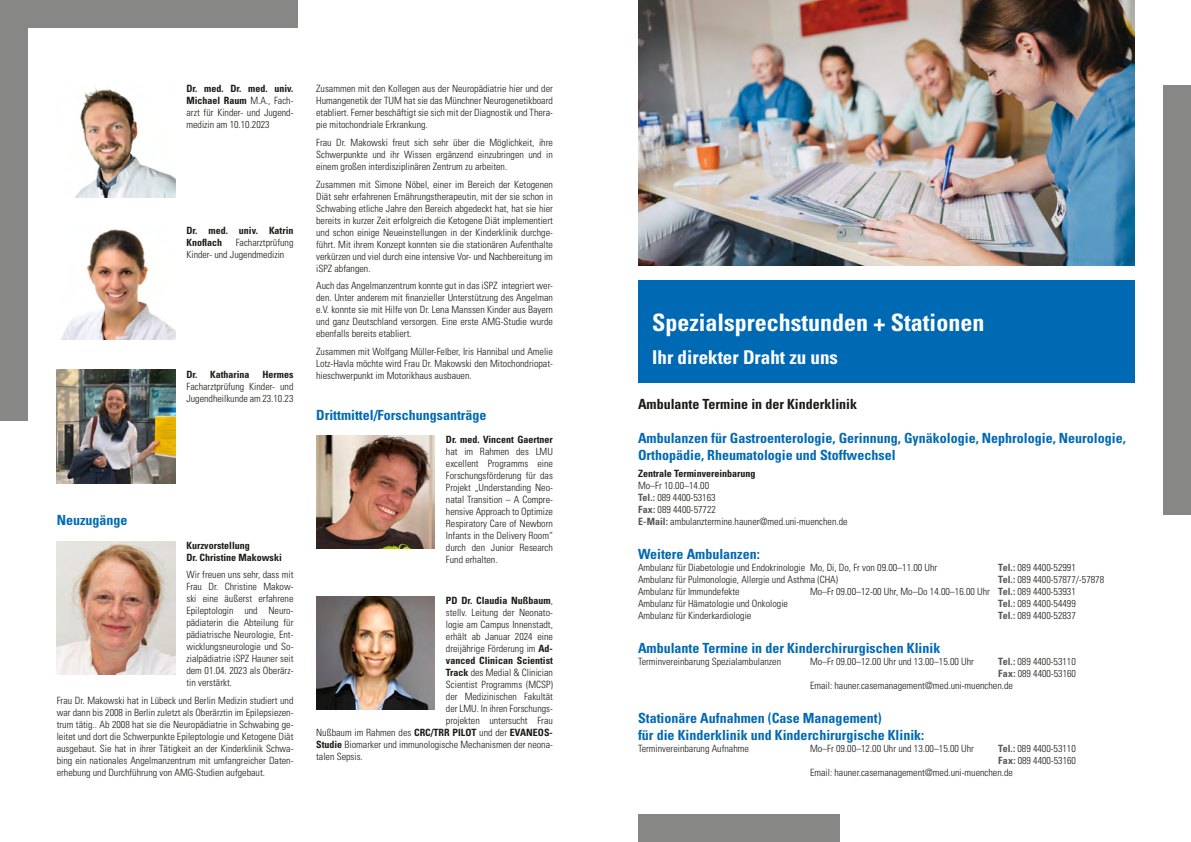
<style>
.page{position:relative;width:1191px;height:842px;background:#fff}
.page>*{position:absolute;margin:0;border:0;box-sizing:border-box;transform-origin:0 0}
.Header_1{font:700 condensed 24px "Univers";color:#fff}
.Header_2{font:700 condensed 19px "Univers";color:#fff}
.Header_4{font:700 condensed 14px/16.8px "Univers";color:#0069b4}
.Header_4_Flatter{font:700 condensed 14px "Univers";color:#0069b4}
.Header_3{font:700 condensed 14px "Univers";color:#1a1a18}
.Content{font:300 condensed 10px/12px "Univers";color:#1a1a18;text-align:justify}
.Content_Flatter{font:300 condensed 10px/12px "Univers";color:#1a1a18}
.Content-2{font:700 condensed 10px/12px "Univers";color:#1a1a18}
.Content_Bold_Flatter{font:700 condensed 10px "Univers";color:#1a1a18}
.s1{font-weight:700}
.s2{font-weight:300}
.s3{font-weight:700;color:#565656}
</style>
<div class="page">
<div style="left:638px;top:280px;width:496px;height:103px;background:#0069b4"></div>
<img style="left:74px;top:87px;width:101px;height:111px">
<img style="left:61px;top:229px;width:114px;height:111px">
<img style="left:57px;top:370px;width:118px;height:113px">
<img style="left:57px;top:541px;width:118px;height:133px">
<img style="left:316px;top:435px;width:118px;height:114px">
<img style="left:316px;top:596px;width:118px;height:114px">
<img style="left:638px;top:0;width:496px;height:266px">
<div style="left:0;top:0;width:298px;height:28px;background:#878786"></div>
<div style="left:0;top:0;width:28px;height:421px;background:#878786"></div>
<div style="left:638px;top:814px;width:201px;height:28px;background:#878786"></div>
<div style="left:1163px;top:85px;width:28px;height:430px;background:#878786"></div>
<p class="Content" style="left:186px;top:83px;width:109px"><span class="s1">Dr. med. Dr. med. univ.<br>Michael Raum</span> M.A., Fach&shy;arzt für Kinder- und Jugend&shy;medizin am 10.10.2023</p>
<p class="Content-2" style="left:186px;top:225px;width:109px">Dr. med. univ. Katrin<br>Knoflach</p>
<p class="Content" style="left:186px;top:237px;width:109px;text-indent:49px">Facharztprüfung<br>Kinder- und Jugendmedizin</p>
<p class="Header_4_Flatter" style="left:57px;top:511px;width:72px">Neuzugänge</p>
<p class="Content" style="left:186px;top:368px;width:109px;text-indent:76px"><span class="s1">Hermes </span>Facharztprüfung Kinder- und Jugendheilkunde am 23.10.23</p>
<p class="Content-2" style="left:186px;top:368px;width:65px">Dr. Katharina</p>
<p class="Content-2" style="left:186px;top:539px;width:97px">Kurzvorstellung<br>Dr. Christine Makowski</p>
<p class="Content" style="left:186px;top:569px;width:109px">Wir freuen uns sehr, dass mit Frau Dr. Christine Makow&shy;ski eine äußerst erfahrene Epileptologin und Neuro&shy;pädiaterin die Abteilung für pädiatrische Neurologie, Ent&shy;wicklungsneurologie und So&shy;zialpädiatrie iSPZ Hauner seit dem 01.04. 2023 als Oberärz&shy;tin verstärkt.</p>
<p class="Content" style="left:57px;top:695px;width:238px">Frau Dr. Makowski hat in Lübeck und Berlin Medizin studiert und war dann bis 2008 in Berlin zuletzt als Oberärztin im Epilepsiezen&shy;trum tätig.. Ab 2008 hat sie die Neuropädiatrie in Schwabing ge&shy;leitet und dort die Schwerpunkte Epileptologie und Ketogene Diät ausgebaut. Sie hat in ihrer Tätigkeit an der Kinderklinik Schwa&shy;bing ein nationales Angelmanzentrum mit umfangreicher Daten&shy;erhebung und Durchführung von AMG-Studien aufgebaut.</p>
<p class="Content" style="left:316px;top:83px;width:238px">Zusammen mit den Kollegen aus der Neuropädiatrie hier und der Humangenetik der TUM hat sie das Münchner Neurogenetikboard etabliert. Ferner beschäftigt sie sich mit der Diagnostik und Thera&shy;pie mitochondriale Erkrankung.</p>
<p class="Content" style="left:316px;top:136px;width:238px">Frau Dr. Makowski freut sich sehr über die Möglichkeit, ihre Schwerpunkte und ihr Wissen ergänzend einzubringen und in einem großen interdisziplinären Zentrum zu arbeiten.</p>
<p class="Content" style="left:316px;top:178px;width:238px">Zusammen mit Simone Nöbel, einer im Bereich der Ketogenen Diät sehr erfahrenen Ernährungstherapeutin, mit der sie schon in Schwabing etliche Jahre den Bereich abgedeckt hat, hat sie hier bereits in kurzer Zeit erfolgreich die Ketogene Diät implementiert und schon einige Neueinstellungen in der Kinderklinik durchge&shy;führt. Mit ihrem Konzept konnten sie die stationären Aufenthalte verkürzen und viel durch eine intensive Vor- und Nachbereitung im iSPZ abfangen.</p>
<p class="Content" style="left:316px;top:280px;width:238px">Auch das Angelmanzentrum konnte gut in das iSPZ integriert wer&shy;den. Unter anderem mit finanzieller Unterstützung des Angelman e.V. konnte sie mit Hilfe von Dr. Lena Manssen Kinder aus Bayern und ganz Deutschland versorgen. Eine erste AMG-Studie wurde ebenfalls bereits etabliert.</p>
<p class="Content" style="left:316px;top:345px;width:238px">Zusammen mit Wolfgang Müller-Felber, Iris Hannibal und Amelie Lotz-Havla möchte wird Frau Dr. Makowski den Mitochondriopat&shy;hieschwerpunkt im Motorikhaus ausbauen.</p>
<p class="Header_4_Flatter" style="left:316px;top:406px;width:172px">Drittmittel/Forschungsanträge</p>
<p class="Content" style="left:446px;top:434px;width:109px"><span class="s1">Dr. med. Vincent Gaertner </span>hat im Rahmen des LMU excellent Programms eine Forschungsförderung für das Projekt „Understanding Neo&shy;natal Transition – A Compre&shy;hensive Approach to Optimize Respiratory Care of Newborn Infants in the Delivery Room“ durch den Junior Research Fund erhalten.</p>
<p class="Content-2" style="left:446px;top:594px;width:109px">PD Dr. Claudia Nußbaum<span class="s2">,</span></p>
<p class="Content" style="left:446px;top:606px;width:109px">stellv. Leitung der Neonato-</p>
<p class="Content" style="left:446px;top:618px;width:109px">logie am Campus Innenstadt,</p>
<p class="Content" style="left:446px;top:630px;width:109px">erhält ab Januar 2024 eine</p>
<p class="Content" style="left:446px;top:642px;width:109px">dreijährige Förderung im <span class="s1">Ad-</span></p>
<p class="Content-2" style="left:446px;top:654px;width:109px">vanced Clinican Scientist</p>
<p class="Content" style="left:446px;top:666px;width:109px"><span class="s1">Track</span> des Medial &amp; Clinician</p>
<p class="Content" style="left:446px;top:678px;width:109px">Scientist Programms (MCSP)</p>
<p class="Content" style="left:446px;top:690px;width:109px">der Medizinischen Fakultät</p>
<p class="Content" style="left:446px;top:702px;width:109px">der LMU. In ihren Forschungs-</p>
<p class="Content" style="left:446px;top:714px;width:109px">projekten untersucht Frau</p>
<p class="Content" style="left:316px;top:726px;width:238px">Nußbaum im Rahmen des <span class="s1">CRC/TRR PILOT</span> und der <span class="s1">EVANEOS-</span></p>
<p class="Content" style="left:316px;top:738px;width:238px"><span class="s1">Studie</span> Biomarker und immunologische Mechanismen der neona-</p>
<p class="Content" style="left:316px;top:750px;width:48px">talen Sepsis.</p>
<p class="Header_1" style="left:652px;top:308px;width:334px">Spezialsprechstunden + Stationen</p>
<p class="Header_2" style="left:652px;top:345px;width:187px">Ihr direkter Draht zu uns</p>
<p class="Header_3" style="left:638px;top:395px;width:221px">Ambulante Termine in der Kinderklinik</p>
<p class="Header_4" style="left:638px;top:429px;width:489px">Ambulanzen für Gastroenterologie, Gerinnung, Gynäkologie, Nephrologie, Neurologie,<br>Orthopädie, Rheumatologie und Stoffwechsel</p>
<p class="Content_Bold_Flatter" style="left:638px;top:468px;width:119px">Zentrale Terminvereinbarung</p>
<p class="Content_Flatter" style="left:638px;top:480px;width:211px">Mo–Fr 10.00–14.00<br><span class="s3">Tel.:</span> 089 4400-53163<br><span class="s3">Fax:</span> 089 4400-57722<br><span class="s3">E-Mail:</span> ambulanztermine.hauner@med.uni-muenchen.de</p>
<p class="Header_4" style="left:638px;top:546px;width:123px">Weitere Ambulanzen:</p>
<p class="Content_Flatter" style="left:638px;top:562px;width:301px">Ambulanz für Diabetologie und Endokrinologie Mo, Di, Do, Fr von 09.00–11.00 Uhr</p>
<p class="Content_Flatter" style="left:998px;top:562px;width:79px"><span class="s3">Tel.:</span> 089 4400-52991</p>
<p class="Content_Flatter" style="left:638px;top:574px;width:201px">Ambulanz für Pulmonologie, Allergie und Asthma (CHA)</p>
<p class="Content_Flatter" style="left:998px;top:574px;width:107px"><span class="s3">Tel.:</span> 089 4400-57877/-57878</p>
<p class="Content_Flatter" style="left:638px;top:586px;width:103px">Ambulanz für Immundefekte</p>
<p class="Content_Flatter" style="left:810px;top:586px;width:267px">Mo–Fr 09.00–12-00 Uhr, Mo–Do 14.00–16.00 Uhr <span class="s3">Tel.:</span> 089 4400-53931</p>
<p class="Content_Flatter" style="left:638px;top:598px;width:151px">Ambulanz für Hämatologie und Onkologie</p>
<p class="Content_Flatter" style="left:998px;top:598px;width:79px"><span class="s3">Tel.:</span> 089 4400-54499</p>
<p class="Content_Flatter" style="left:638px;top:610px;width:115px">Ambulanz für Kinderkardiologie</p>
<p class="Content_Flatter" style="left:998px;top:610px;width:79px"><span class="s3">Tel.:</span> 089 4400-52837</p>
<p class="Header_4" style="left:638px;top:639px;width:304px">Ambulante Termine in der Kinderchirurgischen Klinik</p>
<p class="Content_Flatter" style="left:638px;top:655px;width:145px">Terminvereinbarung Spezialambulanzen</p>
<p class="Content_Flatter" style="left:810px;top:655px;width:165px">Mo–Fr 09.00–12.00 Uhr und 13.00–15.00 Uhr</p>
<p class="Content_Flatter" style="left:998px;top:655px;width:79px"><span class="s3">Tel.:</span> 089 4400-53110</p>
<p class="Content_Flatter" style="left:998px;top:667px;width:79px"><span class="s3">Fax:</span> 089 4400-53160</p>
<p class="Content_Flatter" style="left:810px;top:679px;width:204px">Email: hauner.casemanagement@med.uni-muenchen.de</p>
<p class="Header_4" style="left:638px;top:709px;width:288px">Stationäre Aufnahmen (Case Management)<br>für die Kinderklinik und Kinderchirurgische Klinik:</p>
<p class="Content_Flatter" style="left:638px;top:742px;width:112px">Terminvereinbarung Aufnahme</p>
<p class="Content_Flatter" style="left:810px;top:742px;width:165px">Mo–Fr 09.00–12.00 Uhr und 13.00–15.00 Uhr</p>
<p class="Content_Flatter" style="left:998px;top:742px;width:79px"><span class="s3">Tel.:</span> 089 4400-53110</p>
<p class="Content_Flatter" style="left:998px;top:754px;width:79px"><span class="s3">Fax:</span> 089 4400-53160</p>
<p class="Content_Flatter" style="left:810px;top:766px;width:204px">Email: hauner.casemanagement@med.uni-muenchen.de</p>
</div>
